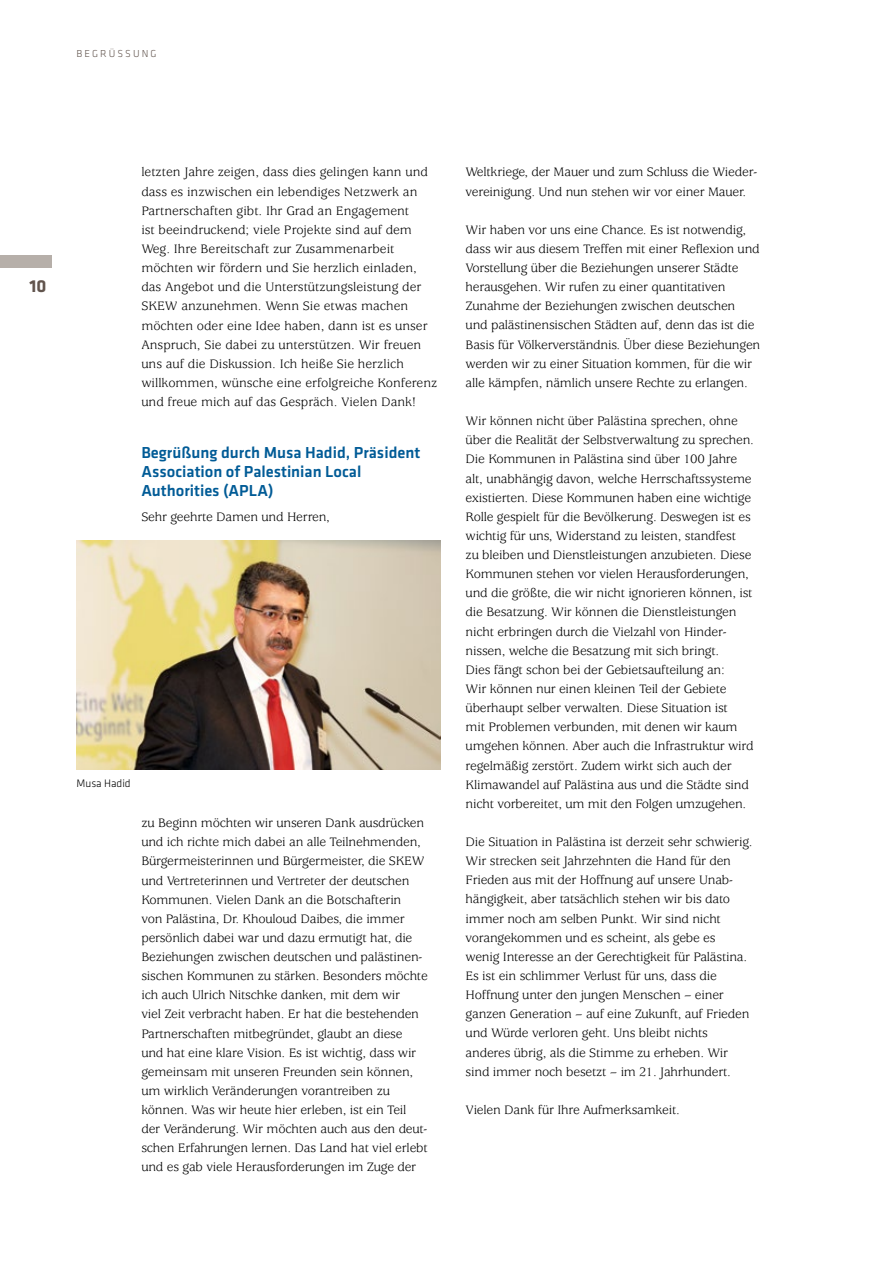
<style>
.page{position:relative;width:893px;height:1263px;background:#fff}
.page>*{position:absolute;margin:0;border:0;box-sizing:border-box;transform-origin:0 0}
.t1{font:700 18px "Klavika Basic";color:#61544d}
.t2{font:500 16.5px/19.2px "Klavika Basic";color:#005b96}
.t3{font:13.5px/19.2px "Usherwood Std";letter-spacing:-.015em;color:#000}
.t4{font:300 11.25px "Klavika Basic";color:#000}
.t5{font:300 10.5px "Klavika Basic";letter-spacing:.2em;color:#61544d}
</style>
<div class="page">
<div style="left:0;top:255px;width:51px;height:13px;background:#b6afa9"></div>
<img style="left:77px;top:540px;width:363px;height:230px">
<p class="t5" style="left:77px;top:47px;width:82px">BEGRÜSSUNG</p>
<h1 class="t1" style="left:29px;top:273px;width:18px">10</h1>
<p class="t3" style="left:141px;top:163px;width:297px">letzten Jahre zeigen, dass dies gelingen kann und dass es inzwischen ein lebendiges Netzwerk an Partnerschaften gibt. Ihr Grad an Engagement<br>ist beeindruckend; viele Projekte sind auf dem Weg. Ihre Bereitschaft zur Zusammenarbeit möchten wir fördern und Sie herzlich einladen, das Angebot und die Unterstützungsleistung der SKEW anzunehmen. Wenn Sie etwas machen möchten oder eine Idee haben, dann ist es unser Anspruch, Sie dabei zu unterstützen. Wir freuen uns auf die Diskussion. Ich heiße Sie herzlich willkommen, wünsche eine erfolgreiche Konferenz und freue mich auf das Gespräch. Vielen Dank!</p>
<h2 class="t2" style="left:141px;top:442px;width:280px">Begrüßung durch Musa Hadid, Präsident<br>Association of Palestinian Local<br>Authorities (APLA)</h2>
<p class="t3" style="left:141px;top:508px;width:190px">Sehr geehrte Damen und Herren,</p>
<p class="t4" style="left:77px;top:776px;width:56px">Musa Hadid</p>
<p class="t3" style="left:141px;top:814px;width:288px">zu Beginn möchten wir unseren Dank ausdrücken und ich richte mich dabei an alle Teilnehmenden, Bürgermeisterinnen und Bürgermeister, die SKEW und Vertreterinnen und Vertreter der deutschen Kommunen. Vielen Dank an die Botschafterin<br>von Palästina, Dr. Khouloud Daibes, die immer persönlich dabei war und dazu ermutigt hat, die Beziehungen zwischen deutschen und palästinen&shy;sischen Kommunen zu stärken. Besonders möchte ich auch Ulrich Nitschke danken, mit dem wir<br>viel Zeit verbracht haben. Er hat die bestehenden Partnerschaften mitbegründet, glaubt an diese und hat eine klare Vision. Es ist wichtig, dass wir gemeinsam mit unseren Freunden sein können, um wirklich Veränderungen vorantreiben zu können. Was wir heute hier erleben, ist ein Teil der Veränderung. Wir möchten auch aus den deut&shy;schen Erfahrungen lernen. Das Land hat viel erlebt und es gab viele Herausforderungen im Zuge der</p>
<p class="t3" style="left:466px;top:163px;width:293px">Weltkriege, der Mauer und zum Schluss die Wieder&shy;vereinigung. Und nun stehen wir vor einer Mauer.</p>
<p class="t3" style="left:466px;top:220px;width:296px">Wir haben vor uns eine Chance. Es ist notwendig, dass wir aus diesem Treffen mit einer Reflexion und Vorstellung über die Beziehungen unserer Städte herausgehen. Wir rufen zu einer quantitativen Zunahme der Beziehungen zwischen deutschen und palästinensischen Städten auf, denn das ist die Basis für Völkerverständnis. Über diese Beziehungen werden wir zu einer Situation kommen, für die wir alle kämpfen, nämlich unsere Rechte zu erlangen.</p>
<p class="t3" style="left:466px;top:412px;width:290px">Wir können nicht über Palästina sprechen, ohne über die Realität der Selbstverwaltung zu sprechen.<br>Die Kommunen in Palästina sind über 100 Jahre alt, unabhängig davon, welche Herrschaftssysteme existierten. Diese Kommunen haben eine wichtige Rolle gespielt für die Bevölkerung. Deswegen ist es wichtig für uns, Widerstand zu leisten, standfest<br>zu bleiben und Dienstleistungen anzubieten. Diese Kommunen stehen vor vielen Herausforderungen, und die größte, die wir nicht ignorieren können, ist die Besatzung. Wir können die Dienstleistungen nicht erbringen durch die Vielzahl von Hinder&shy;nissen, welche die Besatzung mit sich bringt.<br>Dies fängt schon bei der Gebietsaufteilung an:<br>Wir können nur einen kleinen Teil der Gebiete überhaupt selber verwalten. Diese Situation ist<br>mit Problemen verbunden, mit denen wir kaum umgehen können. Aber auch die Infrastruktur wird regelmäßig zerstört. Zudem wirkt sich auch der Klimawandel auf Palästina aus und die Städte sind nicht vorbereitet, um mit den Folgen umzugehen.</p>
<p class="t3" style="left:466px;top:833px;width:289px">Die Situation in Palästina ist derzeit sehr schwierig.<br>Wir strecken seit Jahrzehnten die Hand für den Frieden aus mit der Hoffnung auf unsere Unab&shy;hängigkeit, aber tatsächlich stehen wir bis dato immer noch am selben Punkt. Wir sind nicht vorangekommen und es scheint, als gebe es wenig Interesse an der Gerechtigkeit für Palästina.<br>Es ist ein schlimmer Verlust für uns, dass die Hoffnung unter den jungen Menschen – einer ganzen Generation – auf eine Zukunft, auf Frieden und Würde verloren geht. Uns bleibt nichts anderes übrig, als die Stimme zu erheben. Wir sind immer noch besetzt – im 21. Jahrhundert.</p>
<p class="t3" style="left:466px;top:1100px;width:216px">Vielen Dank für Ihre Aufmerksamkeit.</p>
</div>
